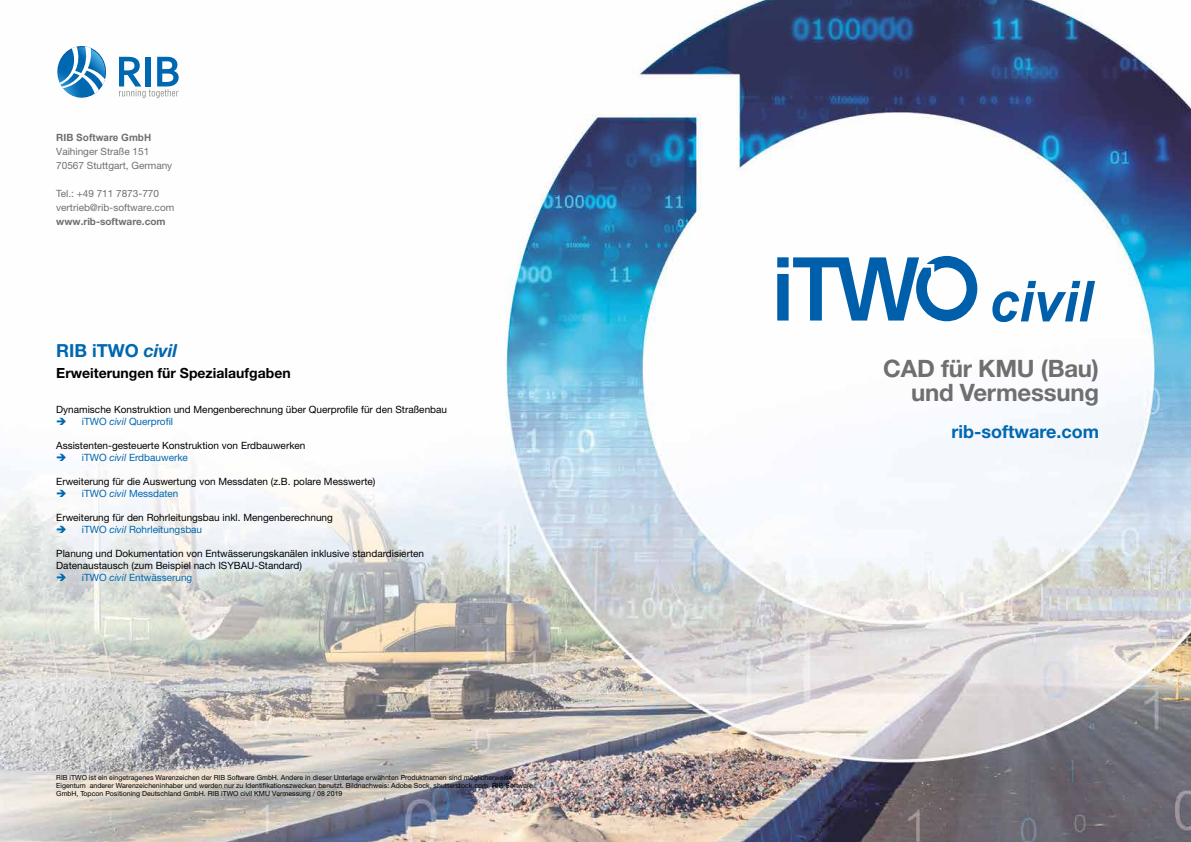
<style>
.page{position:relative;width:1191px;height:842px;background:#fff}
.page>*{position:absolute;margin:0;border:0;box-sizing:border-box;transform-origin:0 0}
.t1{font:italic 700 56.6px "Arial";color:#005faa;scale:.94 1}
.t2{font:700 24px/24px "Helvetica Neue LT Pro";letter-spacing:-.01em;color:#706f6f;text-align:right}
.t3{font:700 18px "Helvetica Neue LT Pro";color:#0067b1}
.t4{font:700 14px "Helvetica Neue LT Pro";color:#000}
.t5{font:10px/12px "Helvetica Neue LT Pro";color:#000}
.t6{font:10px/14.5px "Helvetica Neue LT Pro";color:#706f6f}
.t7{font:10px "Helvetica Neue LT Pro";color:#0067b1}
.t8{font:700 10px "Helvetica Neue LT Pro";color:#706f6f}
.t9{font:700 10px "Arial";color:#706f6f}
.t10{font:7px/8.4px "Helvetica Neue LT Pro";color:#000}
.s1{font-family:"Helvetica Neue LT Pro"}
.s2{font-style:italic}
.s3{color:#0067b1}
.s4{font-style:italic;color:#0067b1}
.s5{font-family:"Arial"}
</style>
<div class="page">
<img style="left:0;top:0;width:1191px;height:842px">
<svg style="left:56px;top:46px;width:51px;height:53px"></svg>
<svg style="left:119px;top:57px;width:60px;height:41px"></svg>
<svg style="left:777px;top:256px;width:200px;height:65px"></svg>
<svg style="left:57px;top:418px;width:9px;height:7px"></svg>
<svg style="left:57px;top:454px;width:9px;height:7px"></svg>
<svg style="left:57px;top:490px;width:9px;height:7px"></svg>
<svg style="left:57px;top:526px;width:9px;height:7px"></svg>
<svg style="left:57px;top:574px;width:9px;height:7px"></svg>
<p class="t9" style="left:56px;top:130px;width:97px"><span class="s1">RIB</span> Software GmbH</p>
<p class="t6" style="left:56px;top:144px;width:117px">Vaihinger Straße 151<br>70567 Stuttgart, Germany</p>
<p class="t6" style="left:56px;top:186px;width:119px">Tel.: +49 711 7873-770 vertrieb@rib-software.com</p>
<p class="t8" style="left:56px;top:215px;width:111px">www.rib-software.com</p>
<h3 class="t3" style="left:56px;top:339px;width:122px">RIB iTWO <span class="s2">civil</span></h3>
<h3 class="t4" style="left:56px;top:365px;width:236px">Erweiterungen für Spezialaufgaben</h3>
<p class="t5" style="left:82px;top:403px;width:367px;text-indent:-26px">Dynamische Konstruktion und Mengenberechnung über Querprofile für den Straßenbau <span class="s3">iTWO</span> <span class="s4">civil</span> <span class="s3">Querprofil</span></p>
<p class="t5" style="left:82px;top:439px;width:225px;text-indent:-26px">Assistenten-gesteuerte Konstruktion von Erdbauwerken <span class="s3">iTWO</span> <span class="s4">civil</span> <span class="s3">Erdbauwerke</span></p>
<p class="t5" style="left:82px;top:475px;width:295px;text-indent:-26px">Erweiterung für die Auswertung von Messdaten (z.B. polare Messwerte) <span class="s3">iTWO</span> <span class="s4">civil</span> <span class="s3">Messdaten</span></p>
<p class="t5" style="left:82px;top:511px;width:253px;text-indent:-26px">Erweiterung für den Rohrleitungsbau inkl. Mengenberechnung <span class="s3">iTWO</span> <span class="s4">civil</span> <span class="s3">Rohrleitungsbau</span></p>
<p class="t5" style="left:56px;top:547px;width:369px">Planung und Dokumentation von Entwässerungskanälen inklusive standardisierten</p>
<p class="t5" style="left:56px;top:559px;width:247px">Datenaustausch (zum Beispiel nach ISYBAU-Standard)</p>
<p class="t7" style="left:82px;top:571px;width:112px">iTWO <span class="s2">civil</span> Entwässerung</p>
<p class="t10" style="left:56px;top:773px;width:478px">RIB iTWO ist ein eingetragenes Warenzeichen der RIB <span class="s5">Software GmbH</span>. Andere in dieser Unterlage erwähnten Produktnamen sind möglicherweise<br>Eigentum anderer Warenzeicheninhaber und werden nur zu Identifikationszwecken benutzt. Bildnachweis: Adobe Sock, shutterstock.com, RIB <span class="s5">Software<br>GmbH</span>, Topcon Positioning Deutschland GmbH. RIB iTWO civil KMU Vermessung / 08 2019</p>
<h1 class="t1" style="left:989px;top:264px;width:111px">civil</h1>
<h2 class="t2" style="left:883px;top:356px;width:217px">CAD für KMU (Bau) und Vermessung</h2>
<h3 class="t3" style="left:951px;top:420px;width:149px">rib-software.com</h3>
</div>
